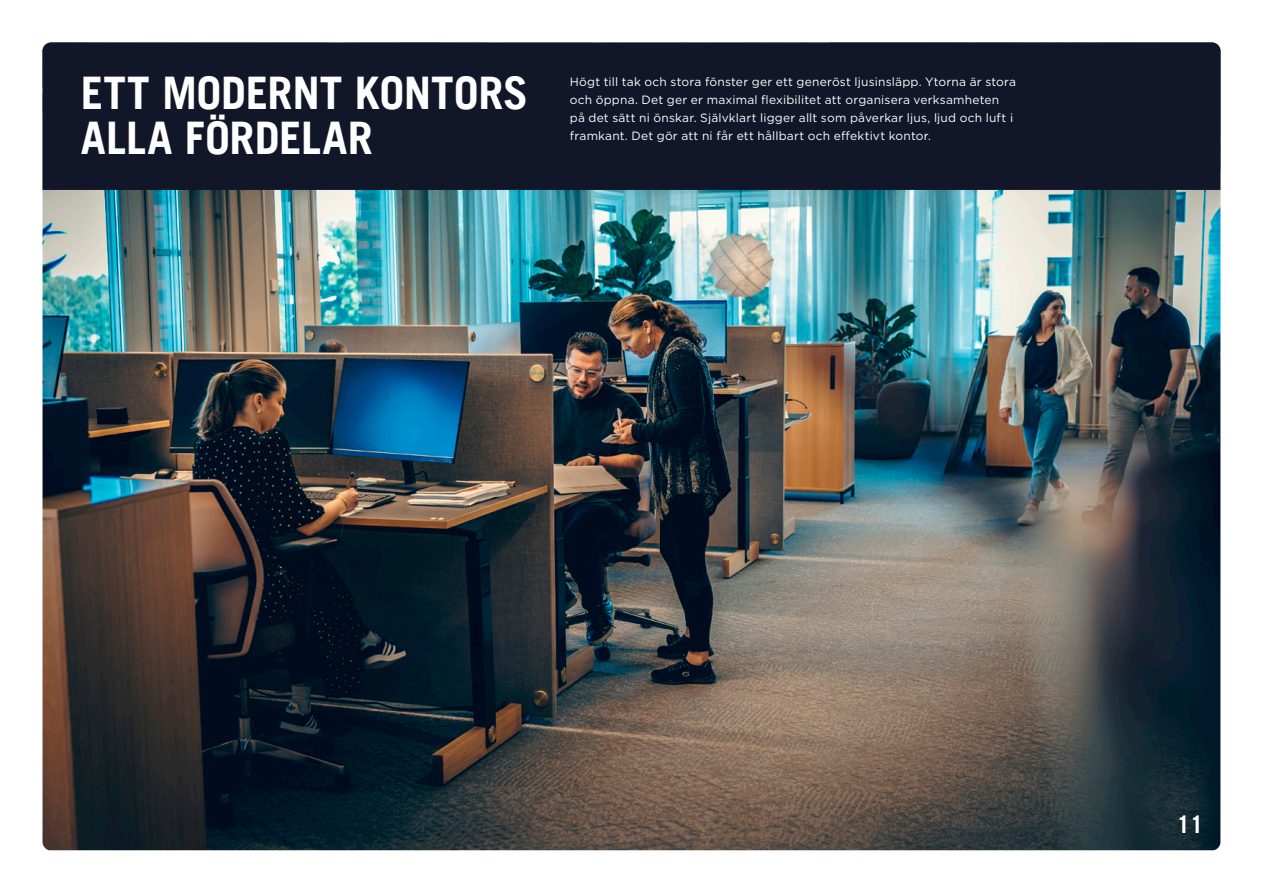
<style>
.page{position:relative;width:1263px;height:893px;background:#fff}
.page>*{position:absolute;margin:0;border:0;box-sizing:border-box;transform-origin:0 0}
.t1{font:700 45px "Trade Gothic LT";color:#fff}
.t2{font:700 24px "Trade Gothic LT";color:#fff}
.t3{font:12px/18px "Gotham";letter-spacing:.015em;color:#fff}
</style>
<div class="page">
<img style="left:43px;top:190px;width:1177px;height:660px">
<div style="left:43px;top:43px;width:1177px;height:147px;background:#111629"></div>
<p class="t1" style="left:81px;top:65px;width:449px">ETT MODERNT KONTORS</p>
<p class="t1" style="left:81px;top:110px;width:293px">ALLA FÖRDELAR</p>
<p class="t3" style="left:570px;top:73px;width:448px">Högt till tak och stora fönster ger ett generöst ljusinsläpp. Ytorna är stora och öppna. Det ger er maximal flexibilitet att organisera verksamheten på det sätt ni önskar. Självklart ligger allt som påverkar ljus, ljud och luft i framkant. Det gör att ni får ett hållbart och effektivt kontor.</p>
<h2 class="t2" style="left:1177px;top:810px;width:28px">11</h2>
</div>
